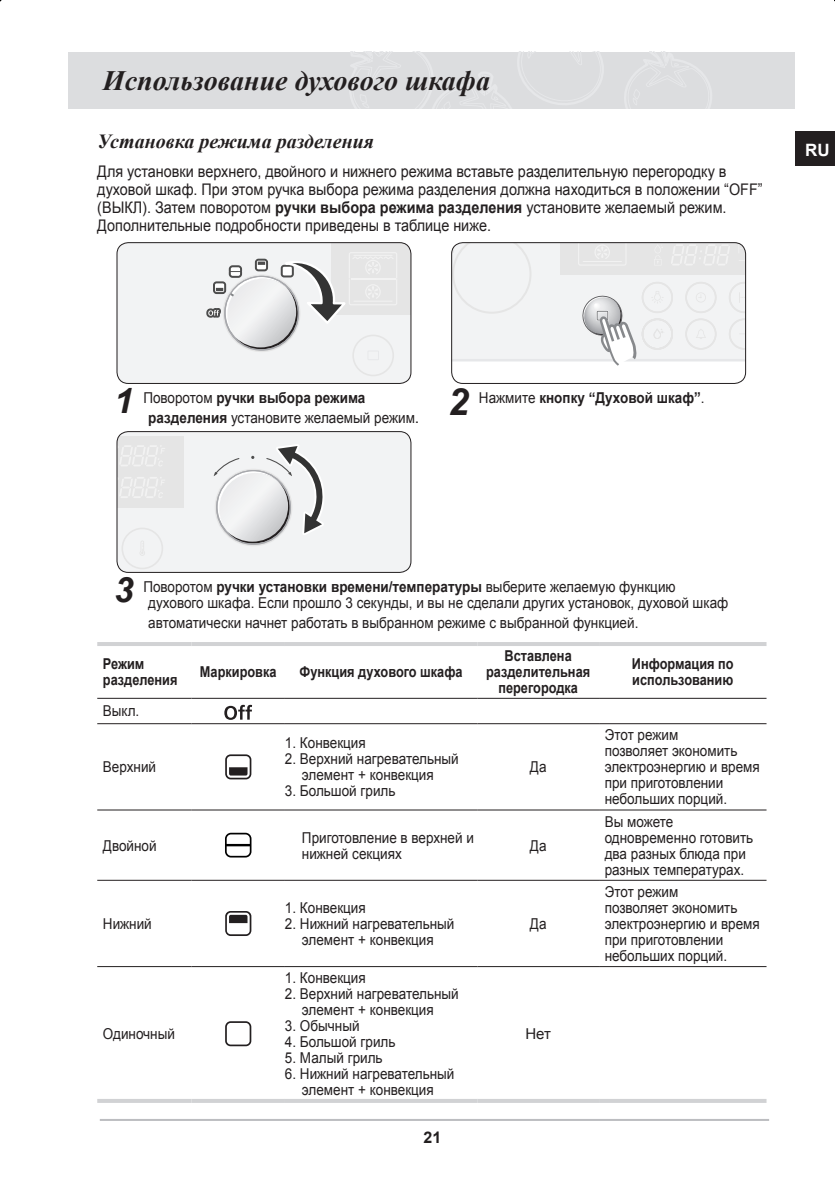
<style>
.page{position:relative;width:835px;height:1191px;background:#fff}
.page>*{position:absolute;margin:0;border:0;box-sizing:border-box;transform-origin:0 0}
.t1{font:italic 700 37.4px "Arial";color:#231f20}
.t2{font:italic 700 34.8px "Arial";color:#231f20}
.t3{font:italic 700 28px "Times New Roman";color:#231f20}
.t4{font:italic 700 20px "Times New Roman";color:#231f20}
.t5{font:700 17px "Arial";color:#fff}
.t6{font:16px/18px "Arial";color:#231f20;scale:.9 1}
.t7{font:700 16px "Arial";color:#231f20}
.t8{font:15px/16px "Arial";color:#231f20;scale:.9 1}
.t9{font:700 15px/16px "Arial";color:#231f20;scale:.85 1}
.t10{font:700 15px "Arial";color:#231f20;scale:.9 1}
.t11{font:15px "Arial";color:#231f20}
.s1{font-weight:700}
.s2{font-size:16px}
.s3{font-weight:400}
</style>
<div class="page">
<div style="left:69px;top:52px;width:726px;height:57px;background:#dcdddf"></div>
<hr style="left:100px;top:1118px;width:669px;height:2px;background:#bcbdc0">
<div style="left:795px;top:131px;width:39px;height:35px;background:#231f20"></div>
<svg style="left:116px;top:242px;width:296px;height:141px"></svg>
<svg style="left:451px;top:242px;width:295px;height:141px"></svg>
<svg style="left:116px;top:431px;width:296px;height:141px"></svg>
<hr style="left:97px;top:697px;width:94px;height:1px;background:#231f20">
<hr style="left:191px;top:697px;width:94px;height:1px;background:#231f20">
<hr style="left:285px;top:697px;width:192px;height:1px;background:#231f20">
<hr style="left:477px;top:697px;width:122px;height:1px;background:#231f20">
<hr style="left:599px;top:697px;width:167px;height:1px;background:#231f20">
<hr style="left:97px;top:723px;width:94px;height:1px;background:#231f20">
<hr style="left:191px;top:723px;width:94px;height:1px;background:#231f20">
<hr style="left:285px;top:723px;width:192px;height:1px;background:#231f20">
<hr style="left:477px;top:723px;width:122px;height:1px;background:#231f20">
<hr style="left:599px;top:723px;width:167px;height:1px;background:#231f20">
<hr style="left:97px;top:809px;width:94px;height:1px;background:#231f20">
<hr style="left:191px;top:809px;width:94px;height:1px;background:#231f20">
<hr style="left:285px;top:809px;width:192px;height:1px;background:#231f20">
<hr style="left:477px;top:809px;width:122px;height:1px;background:#231f20">
<hr style="left:599px;top:809px;width:167px;height:1px;background:#231f20">
<hr style="left:97px;top:879px;width:94px;height:1px;background:#231f20">
<hr style="left:191px;top:879px;width:94px;height:1px;background:#231f20">
<hr style="left:285px;top:879px;width:192px;height:1px;background:#231f20">
<hr style="left:477px;top:879px;width:122px;height:1px;background:#231f20">
<hr style="left:599px;top:879px;width:167px;height:1px;background:#231f20">
<hr style="left:97px;top:966px;width:94px;height:1px;background:#231f20">
<hr style="left:191px;top:966px;width:94px;height:1px;background:#231f20">
<hr style="left:285px;top:966px;width:192px;height:1px;background:#231f20">
<hr style="left:477px;top:966px;width:122px;height:1px;background:#231f20">
<hr style="left:599px;top:966px;width:167px;height:1px;background:#231f20">
<hr style="left:97px;top:642px;width:94px;height:4px;background:#d1d2d4">
<hr style="left:191px;top:642px;width:94px;height:4px;background:#d1d2d4">
<hr style="left:285px;top:642px;width:192px;height:4px;background:#d1d2d4">
<hr style="left:477px;top:642px;width:122px;height:4px;background:#d1d2d4">
<hr style="left:599px;top:642px;width:167px;height:4px;background:#d1d2d4">
<svg style="left:97px;top:1099px;width:94px;height:3px"></svg>
<svg style="left:191px;top:1099px;width:94px;height:3px"></svg>
<svg style="left:285px;top:1099px;width:192px;height:3px"></svg>
<svg style="left:477px;top:1099px;width:122px;height:3px"></svg>
<svg style="left:599px;top:1099px;width:167px;height:3px"></svg>
<svg style="left:224px;top:704px;width:28px;height:16px"></svg>
<div style="left:225px;top:754px;width:26px;height:25px;border:3px solid #231f20;border-radius:4px"></div>
<svg style="left:227px;top:756px;width:23px;height:21px"></svg>
<svg style="left:225px;top:832px;width:27px;height:25px"></svg>
<div style="left:225px;top:911px;width:26px;height:25px;border:3px solid #231f20;border-radius:4px"></div>
<svg style="left:227px;top:912px;width:23px;height:22px"></svg>
<div style="left:225px;top:1021px;width:26px;height:25px;border:3px solid #231f20;border-radius:4px"></div>
<div style="left:227px;top:1022px;width:23px;height:22px;background:#fff;border-radius:4px"></div>
<h3 class="t3" style="left:103px;top:61px;width:388px">Использование духового шкафа</h3>
<h3 class="t4" style="left:97px;top:127px;width:278px">Установка режима разделения</h3>
<p class="t6" style="left:97px;top:163px;width:740px">Для установки верхнего, двойного и нижнего режима вставьте разделительную перегородку в духовой шкаф. При этом ручка выбора режима разделения должна находиться в положении “OFF” (ВЫКЛ). Затем поворотом <span class="s1">ручки выбора режима разделения</span> установите желаемый режим.<br>Дополнительные подробности приведены в таблице ниже.</p>
<p class="t5" style="left:805px;top:139px;width:26px">RU</p>
<h2 class="t2" style="left:114px;top:378px;width:21px">1</h2>
<p class="t8" style="left:148px;top:388px;width:303px;line-height:19.2px;text-indent:-5px">Поворотом <span class="s1">ручки выбора режима разделения</span> установите желаемый режим<span class="s2">.</span></p>
<h1 class="t1" style="left:447px;top:378px;width:22px">2</h1>
<p class="t10" style="left:479px;top:388px;width:252px"><span class="s3">Нажмите</span> кнопку “Духовой шкаф”<span class="s3">.</span></p>
<h2 class="t2" style="left:114px;top:567px;width:21px">3</h2>
<p class="t8" style="left:148px;top:579px;width:646px;text-indent:-5px">Поворотом <span class="s1">ручки установки времени/температуры</span> выберите желаемую функцию духового шкафа. Если прошло 3 секунды, и вы не сделали других установок, духовой шкаф</p>
<p class="t8" style="left:148px;top:615px;width:546px">автоматически начнет работать в выбранном режиме с выбранной функцией.</p>
<p class="t9" style="left:103px;top:656px;width:89px">Режим разделения</p>
<p class="t9" style="left:200px;top:664px;width:92px">Маркировка</p>
<p class="t9" style="left:299px;top:664px;width:193px">Функция духового шкафа</p>
<p class="t9" style="left:486px;top:648px;width:124px;text-align:center">Вставлена разделительная перегородка</p>
<p class="t9" style="left:632px;top:656px;width:121px">Информация по использованию</p>
<p class="t8" style="left:103px;top:703px;width:42px">Выкл.</p>
<p class="t8" style="left:103px;top:759px;width:61px">Верхний</p>
<p class="t8" style="left:285px;top:735px;width:91px">1. Конвекция</p>
<p class="t8" style="left:285px;top:751px;width:195px;text-align:center">2. Верхний нагревательный элемент + конвекция</p>
<p class="t8" style="left:285px;top:783px;width:124px">3. Большой гриль</p>
<p class="t8" style="left:530px;top:759px;width:20px">Да</p>
<p class="t8" style="left:103px;top:837px;width:61px">Двойной</p>
<p class="t8" style="left:302px;top:829px;width:193px">Приготовление в верхней и нижней секциях</p>
<p class="t8" style="left:530px;top:837px;width:20px">Да</p>
<p class="t8" style="left:103px;top:915px;width:56px">Нижний</p>
<p class="t8" style="left:103px;top:1026px;width:82px">Одиночный</p>
<p class="t8" style="left:285px;top:899px;width:91px">1. Конвекция</p>
<p class="t8" style="left:285px;top:915px;width:190px;text-align:center">2. Нижний нагревательный элемент + конвекция</p>
<p class="t8" style="left:530px;top:915px;width:20px">Да</p>
<p class="t8" style="left:285px;top:970px;width:91px">1. Конвекция</p>
<p class="t8" style="left:285px;top:986px;width:195px;text-align:center">2. Верхний нагревательный элемент + конвекция</p>
<p class="t8" style="left:285px;top:1018px;width:84px">3. Обычный</p>
<p class="t8" style="left:285px;top:1034px;width:124px">4. Большой гриль</p>
<p class="t8" style="left:285px;top:1050px;width:110px">5. Малый гриль</p>
<p class="t8" style="left:285px;top:1066px;width:190px;text-align:center">6. Нижний нагревательный элемент + конвекция</p>
<p class="t7" style="left:423px;top:1126px;width:19px">21</p>
<p class="t11" style="left:525px;top:1024px;width:27px">Нет</p>
<p class="t8" style="left:604px;top:727px;width:174px">Этот режим<br>позволяет экономить электроэнергию и время при приготовлении небольших порций.</p>
<p class="t8" style="left:604px;top:813px;width:166px">Вы можете одновременно готовить два разных блюда при разных температурах.</p>
<p class="t8" style="left:604px;top:883px;width:174px">Этот режим<br>позволяет экономить электроэнергию и время при приготовлении небольших порций.</p>
</div>
